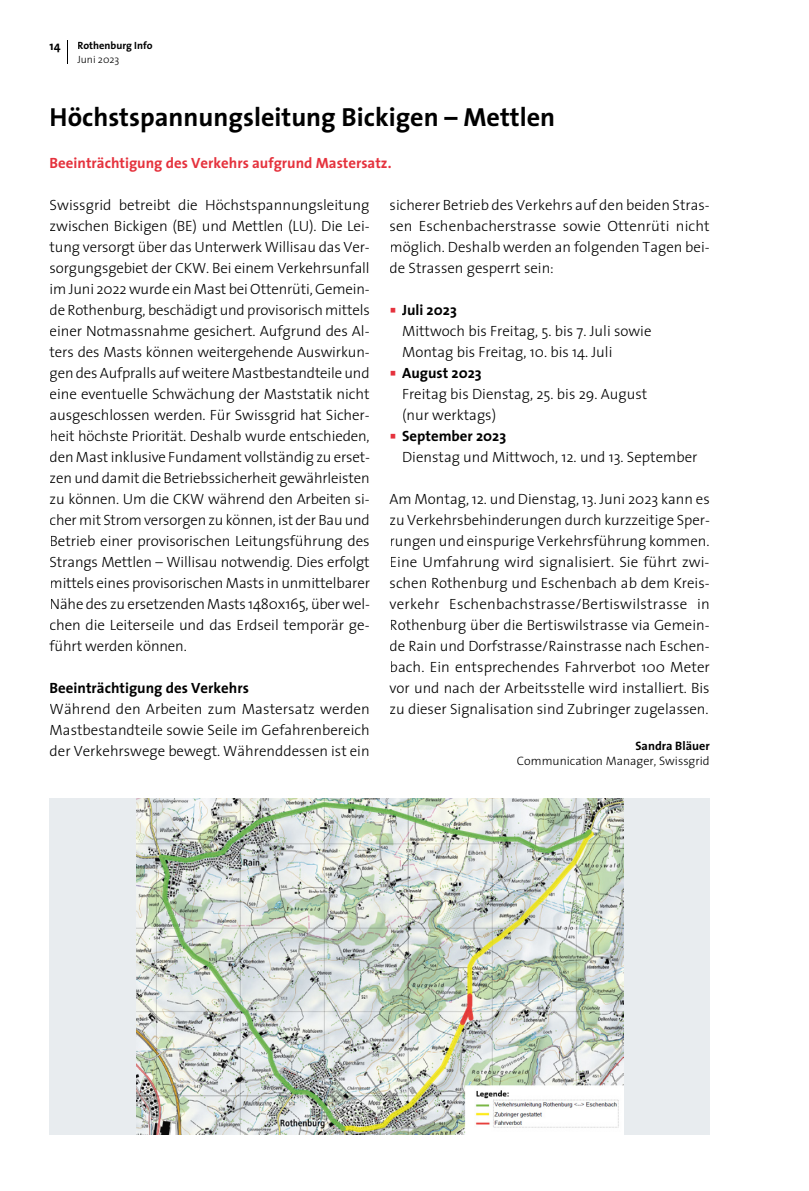
<style>
.page{position:relative;width:809px;height:1191px;background:#fff}
.page>*{position:absolute;margin:0;border:0;box-sizing:border-box;transform-origin:0 0}
.t1{font:700 26.25px "The Sans";color:#000}
.t2{font:300 14.88px/21px "The Sans";color:#000;text-align:justify}
.t3{font:700 14.88px "The Sans";color:#e5323d}
.t4{font:700 14.88px "The Sans";color:#000}
.t5{font:300 12.25px "The Sans";color:#000}
.t6{font:700 12.25px "The Sans";color:#000}
.t7{font:700 10.5px "The Sans";color:#000}
.t8{font:300 10.5px "The Sans";color:#000}
.s1{color:#e5323d}
.s2{font-weight:700}
</style>
<div class="page">
<div style="left:50px;top:798px;width:659px;height:336px;background:#e8ecef"></div>
<img style="left:136px;top:798px;width:487px;height:336px">
<svg style="left:67px;top:41px;width:1px;height:23px"></svg>
<p class="t6" style="left:50px;top:36px;width:12px">14</p>
<p class="t7" style="left:77px;top:37px;width:77px">Rothenburg Info</p>
<p class="t8" style="left:77px;top:51px;width:44px">Juni 2023</p>
<h1 class="t1" style="left:50px;top:95px;width:507px">Höchstspannungsleitung Bickigen – Mettlen</h1>
<p class="t3" style="left:50px;top:151px;width:343px">Beeinträchtigung des Verkehrs aufgrund Mastersatz.</p>
<p class="t2" style="left:50px;top:194px;width:322px">Swissgrid betreibt die Höchstspannungsleitung zwischen Bickigen (BE) und Mettlen (LU). Die Lei&shy;tung versorgt über das Unterwerk Willisau das Ver&shy;sorgungsgebiet der CKW. Bei einem Verkehrsunfall im Juni 2022 wurde ein Mast bei Ottenrüti, Gemein&shy;de Rothenburg, beschädigt und provisorisch mittels einer Notmassnahme gesichert. Aufgrund des Al&shy;ters des Masts können weitergehende Auswirkun&shy;gen des Aufpralls auf weitere Mastbestandteile und eine eventuelle Schwächung der Maststatik nicht ausgeschlossen werden. Für Swissgrid hat Sicher&shy;heit höchste Priorität. Deshalb wurde entschieden, den Mast inklusive Fundament vollständig zu erset&shy;zen und damit die Betriebssicherheit gewährleisten zu können. Um die CKW während den Arbeiten si&shy;cher mit Strom versorgen zu können, ist der Bau und Betrieb einer provisorischen Leitungsführung des Strangs Mettlen – Willisau notwendig. Dies erfolgt mittels eines provisorischen Masts in unmittelbarer Nähe des zu ersetzenden Masts 1480x165, über wel&shy;chen die Leiterseile und das Erdseil temporär ge&shy;führt werden können.</p>
<p class="t4" style="left:50px;top:676px;width:201px">Beeinträchtigung des Verkehrs</p>
<p class="t2" style="left:50px;top:698px;width:322px">Während den Arbeiten zum Mastersatz werden Mastbestandteile sowie Seile im Gefahrenbereich der Verkehrswege bewegt. Währenddessen ist ein</p>
<p class="t2" style="left:389px;top:194px;width:321px">sicherer Betrieb des Verkehrs auf den beiden Stras&shy;sen Eschenbacherstrasse sowie Ottenrüti nicht möglich. Deshalb werden an folgenden Tagen bei&shy;de Strassen gesperrt sein:</p>
<p class="t2" style="left:402px;top:299px;width:251px;text-align:left;text-indent:-12px"><span class="s1">▪</span> <span class="s2">Juli 2023<br></span>Mittwoch bis Freitag, 5. bis 7. Juli sowie<br>Montag bis Freitag, 10. bis 14. Juli</p>
<p class="t2" style="left:402px;top:362px;width:247px;text-align:left;text-indent:-12px"><span class="s1">▪</span> <span class="s2">August 2023<br></span>Freitag bis Dienstag, 25. bis 29. August (nur werktags)</p>
<p class="t2" style="left:402px;top:425px;width:297px;text-indent:-12px"><span class="s1">▪</span> <span class="s2">September 2023<br></span>Dienstag und Mittwoch, 12. und 13. September</p>
<p class="t2" style="left:389px;top:488px;width:322px">Am Montag, 12. und Dienstag, 13. Juni 2023 kann es zu Verkehrsbehinderungen durch kurzzeitige Sper&shy;rungen und einspurige Verkehrsführung kommen.<br>Eine Umfahrung wird signalisiert. Sie führt zwi&shy;schen Rothenburg und Eschenbach ab dem Kreis&shy;verkehr Eschenbachstrasse/Bertiswilstrasse in Rothenburg über die Bertiswilstrasse via Gemein&shy;de Rain und Dorfstrasse/Rainstrasse nach Eschen&shy;bach. Ein entsprechendes Fahrverbot 100 Meter vor und nach der Arbeitsstelle wird installiert. Bis zu dieser Signalisation sind Zubringer zugelassen.</p>
<p class="t6" style="left:635px;top:735px;width:76px">Sandra Bläuer</p>
<p class="t5" style="left:517px;top:750px;width:194px">Communication Manager, Swissgrid</p>
</div>
